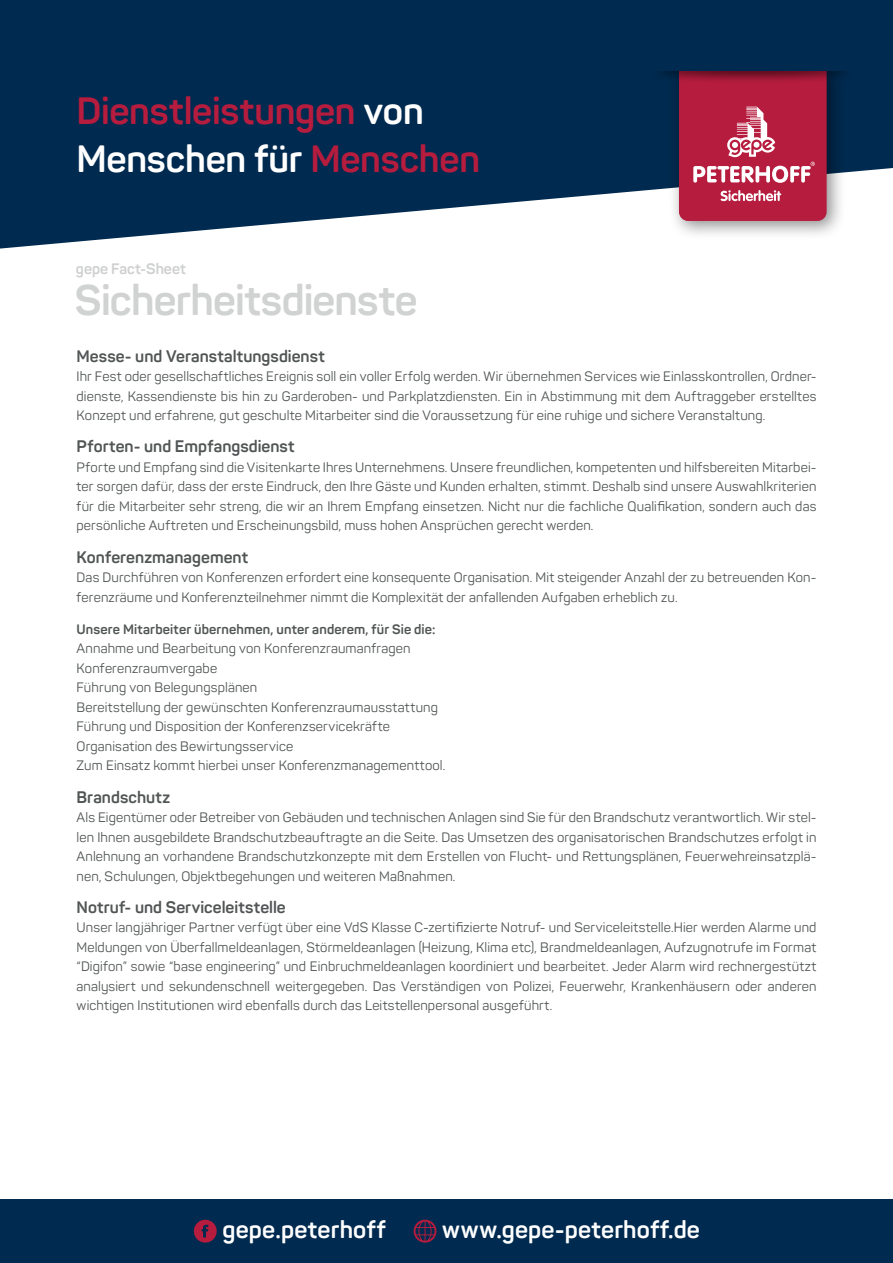
<style>
.page{position:relative;width:893px;height:1263px;background:#fff}
.page>*{position:absolute;margin:0;border:0;box-sizing:border-box;transform-origin:0 0}
.t1{font:700 42.3px "Panton";letter-spacing:-.015em;color:#d1d2d2}
.t2{font:700 37.5px/48px "Panton";letter-spacing:-.005em;color:#b61c3e}
.t3{font:700 24.15px "Panton";letter-spacing:.01em;color:#fff}
.t4{font:700 16.5px "Panton";color:#525555}
.t5{font:700 15px "Panton";letter-spacing:-.005em;color:#cfd0d0}
.t6{font:13.5px/19.5px "Panton";letter-spacing:.01em;color:#525555;text-align:justify}
.t7{font:700 13.5px "Panton";letter-spacing:.01em;color:#525555}
.s1{color:#fff}
</style>
<div class="page">
<svg style="left:0;top:0;width:893px;height:249px;background:#254968"></svg>
<div style="left:0;top:1199px;width:893px;height:64px;background:#002a4f"></div>
<svg style="left:194px;top:1220px;width:23px;height:22px"></svg>
<svg style="left:414px;top:1220px;width:22px;height:22px"></svg>
<div style="left:668px;top:59px;width:178px;height:181px;background:#000;opacity:.44"></div>
<div style="left:652px;top:58px;width:202px;height:26px;background:#000;opacity:.68"></div>
<div style="left:637px;top:0;width:232px;height:70px;background:#002a4f"></div>
<svg style="left:679px;top:70px;width:148px;height:151px;background:#b83250"></svg>
<h2 class="t2" style="left:77px;top:86px;width:405px">Dienstleistungen <span class="s1">von<br>Menschen für</span> Menschen</h2>
<p class="t5" style="left:76px;top:260px;width:112px">gepe Fact-Sheet</p>
<h1 class="t1" style="left:75px;top:273px;width:344px">Sicherheitsdienste</h1>
<p class="t4" style="left:77px;top:345px;width:250px">Messe- und Veranstaltungsdienst</p>
<p class="t6" style="left:77px;top:366px;width:741px">Ihr Fest oder gesellschaftliches Ereignis soll ein voller Erfolg werden. Wir übernehmen Services wie Einlasskontrollen, Ordner&shy;dienste, Kassendienste bis hin zu Garderoben- und Parkplatzdiensten. Ein in Abstimmung mit dem Auftraggeber erstelltes Konzept und erfahrene, gut geschulte Mitarbeiter sind die Voraussetzung für eine ruhige und sichere Veranstaltung.</p>
<p class="t4" style="left:77px;top:436px;width:220px">Pforten- und Empfangsdienst</p>
<p class="t6" style="left:77px;top:457px;width:741px">Pforte und Empfang sind die Visitenkarte Ihres Unternehmens. Unsere freundlichen, kompetenten und hilfsbereiten Mitarbei&shy;ter sorgen dafür, dass der erste Eindruck, den Ihre Gäste und Kunden erhalten, stimmt. Deshalb sind unsere Auswahlkriterien für die Mitarbeiter sehr streng, die wir an Ihrem Empfang einsetzen. Nicht nur die fachliche Qualifikation, sondern auch das persönliche Auftreten und Erscheinungsbild, muss hohen Ansprüchen gerecht werden.</p>
<p class="t4" style="left:77px;top:546px;width:173px">Konferenzmanagement</p>
<p class="t6" style="left:77px;top:567px;width:741px">Das Durchführen von Konferenzen erfordert eine konsequente Organisation. Mit steigender Anzahl der zu betreuenden Kon&shy;ferenzräume und Konferenzteilnehmer nimmt die Komplexität der anfallenden Aufgaben erheblich zu.</p>
<p class="t7" style="left:77px;top:621px;width:361px">Unsere Mitarbeiter übernehmen, unter anderem, für Sie die:</p>
<p class="t6" style="left:77px;top:639px;width:370px;text-align:left">Annahme und Bearbeitung von Konferenzraumanfragen Konferenzraumvergabe<br>Führung von Belegungsplänen<br>Bereitstellung der gewünschten Konferenzraumausstattung Führung und Disposition der Konferenzservicekräfte Organisation des Bewirtungsservice<br>Zum Einsatz kommt hierbei unser Konferenzmanagementtool.</p>
<p class="t4" style="left:77px;top:786px;width:95px">Brandschutz</p>
<p class="t6" style="left:77px;top:807px;width:741px">Als Eigentümer oder Betreiber von Gebäuden und technischen Anlagen sind Sie für den Brandschutz verantwortlich. Wir stel&shy;len Ihnen ausgebildete Brandschutzbeauftragte an die Seite. Das Umsetzen des organisatorischen Brandschutzes erfolgt in Anlehnung an vorhandene Brandschutzkonzepte mit dem Erstellen von Flucht- und Rettungsplänen, Feuerwehreinsatzplä&shy;nen, Schulungen, Objektbegehungen und weiteren Maßnahmen.</p>
<p class="t4" style="left:77px;top:897px;width:211px">Notruf- und Serviceleitstelle</p>
<p class="t6" style="left:77px;top:918px;width:741px">Unser langjähriger Partner verfügt über eine VdS Klasse C-zertifizierte Notruf- und Serviceleitstelle.Hier werden Alarme und Meldungen von Überfallmeldeanlagen, Störmeldeanlagen (Heizung, Klima etc), Brandmeldeanlagen, Aufzugnotrufe im Format “Digifon” sowie “base engineering” und Einbruchmeldeanlagen koordiniert und bearbeitet. Jeder Alarm wird rechnergestützt analysiert und sekundenschnell weitergegeben. Das Verständigen von Polizei, Feuerwehr, Krankenhäusern oder anderen wichtigen Institutionen wird ebenfalls durch das Leitstellenpersonal ausgeführt.</p>
<h3 class="t3" style="left:222px;top:1215px;width:165px">gepe.peterhoff</h3>
<h3 class="t3" style="left:442px;top:1215px;width:259px">www.gepe-peterhoff.de</h3>
</div>
